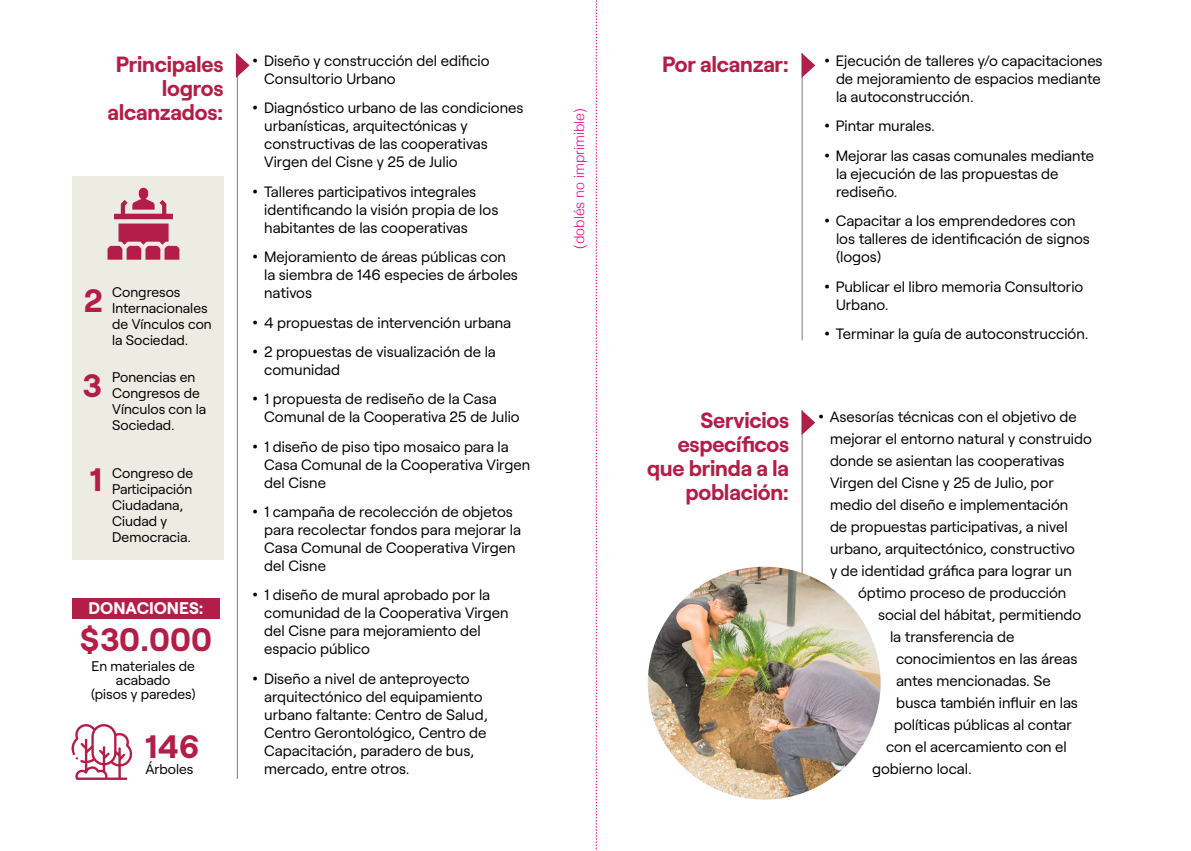
<style>
.page{position:relative;width:1191px;height:851px;background:#fff}
.page>*{position:absolute;margin:0;border:0;box-sizing:border-box;transform-origin:0 0}
.t1{font:700 32.4px "Roobert";color:#b31e48}
.t2{font:700 22px/24px "Roobert";letter-spacing:-.01em;color:#b31e48;text-align:right}
.t3{font:700 16.8px "Roobert";color:#fff}
.t4{font:15px/18px "Roobert";color:#000}
.t5{font:14px/16px "Roobert";color:#000}
.t6{font:300 14px "Helvetica";color:#ec008c}
.s1{font-weight:700}
</style>
<div class="page">
<div style="left:72px;top:176px;width:151px;height:383px;background:#edece2"></div>
<div style="left:72px;top:598px;width:148px;height:21px;background:#b31e48"></div>
<hr style="left:237px;top:54px;width:1px;height:724px;background:#807c7c">
<hr style="left:801px;top:53px;width:1px;height:287px;background:#807c7c">
<svg style="left:595px;top:0;width:2px;height:851px"></svg>
<svg style="left:236px;top:53px;width:13px;height:25px"></svg>
<svg style="left:801px;top:53px;width:14px;height:25px"></svg>
<hr style="left:801px;top:410px;width:1px;height:324px;background:#807c7c">
<svg style="left:801px;top:410px;width:14px;height:25px"></svg>
<svg style="left:107px;top:187px;width:73px;height:73px"></svg>
<svg style="left:72px;top:724px;width:61px;height:55px"></svg>
<img style="left:648px;top:566px;width:232px;height:233px;border-radius:116px">
<p class="t4" style="left:264px;top:51px;width:227px;text-indent:-11px"><span class="s1">•</span> Diseño y construcción del edificio<br>Consultorio Urbano</p>
<p class="t4" style="left:264px;top:98px;width:261px;text-indent:-11px"><span class="s1">•</span> Diagnóstico urbano de las condiciones urbanísticas, arquitectónicas y constructivas de las cooperativas Virgen del Cisne y 25 de Julio</p>
<p class="t4" style="left:264px;top:181px;width:236px;text-indent:-11px"><span class="s1">•</span> Talleres participativos integrales identificando la visión propia de los habitantes de las cooperativas</p>
<p class="t4" style="left:264px;top:247px;width:255px;text-indent:-11px"><span class="s1">•</span> Mejoramiento de áreas públicas con la siembra de 146 especies de árboles nativos</p>
<p class="t4" style="left:253px;top:312px;width:260px"><span class="s1">•</span> 4 propuestas de intervención urbana</p>
<p class="t4" style="left:264px;top:341px;width:233px;text-indent:-11px"><span class="s1">•</span> 2 propuestas de visualización de la comunidad</p>
<p class="t4" style="left:264px;top:389px;width:257px;text-indent:-11px"><span class="s1">•</span> 1 propuesta de rediseño de la Casa<br>Comunal de la Cooperativa 25 de Julio</p>
<p class="t4" style="left:264px;top:436px;width:267px;text-indent:-11px"><span class="s1">•</span> 1 diseño de piso tipo mosaico para la<br>Casa Comunal de la Cooperativa Virgen del Cisne</p>
<p class="t4" style="left:264px;top:501px;width:258px;text-indent:-11px"><span class="s1">•</span> 1 campaña de recolección de objetos para recolectar fondos para mejorar la<br>Casa Comunal de Cooperativa Virgen del Cisne</p>
<p class="t4" style="left:264px;top:585px;width:246px;text-indent:-11px"><span class="s1">•</span> 1 diseño de mural aprobado por la comunidad de la Cooperativa Virgen del Cisne para mejoramiento del espacio público</p>
<p class="t4" style="left:264px;top:668px;width:225px;text-indent:-11px"><span class="s1">•</span> Diseño a nivel de anteproyecto arquitectónico del equipamiento urbano faltante: Centro de Salud,<br>Centro Gerontológico, Centro de<br>Capacitación, paradero de bus, mercado, entre otros.</p>
<h2 class="t2" style="left:107px;top:50px;width:118px">Principales logros alcanzados:</h2>
<h2 class="t2" style="left:662px;top:50px;width:129px">Por alcanzar:</h2>
<p class="t6" style="left:567px;top:249px;width:142px;rotate:-90deg">(doblés no imprimible)</p>
<p class="t5" style="left:112px;top:283px;width:101px">Congresos<br>Internacionales de Vínculos con la Sociedad.</p>
<p class="t5" style="left:112px;top:368px;width:95px">Ponencias en<br>Congresos de<br>Vínculos con la<br>Sociedad.</p>
<p class="t5" style="left:112px;top:464px;width:83px">Congreso de<br>Participación<br>Ciudadana,<br>Ciudad y<br>Democracia.</p>
<h1 class="t1" style="left:84px;top:275px;width:20px">2</h1>
<h1 class="t1" style="left:82px;top:360px;width:22px">3</h1>
<h2 class="t2" style="left:647px;top:406px;width:143px">Servicios específicos que brinda a la población:</h2>
<h1 class="t1" style="left:90px;top:454px;width:14px">1</h1>
<p class="t3" style="left:88px;top:594px;width:117px">DONACIONES:</p>
<h1 class="t1" style="left:80px;top:613px;width:133px">$30.000</h1>
<p class="t5" style="left:91px;top:657px;width:106px;line-height:14px;text-align:center">En materiales de acabado<br>(pisos y paredes)</p>
<h1 class="t1" style="left:145px;top:721px;width:56px">146</h1>
<p class="t5" style="left:145px;top:759px;width:50px">Árboles</p>
<p class="t4" style="left:836px;top:51px;width:268px;text-indent:-11px"><span class="s1">•</span> Ejecución de talleres y/o capacitaciones de mejoramiento de espacios mediante la autoconstrucción.</p>
<p class="t4" style="left:824px;top:116px;width:112px"><span class="s1">•</span> Pintar murales.</p>
<p class="t4" style="left:836px;top:145px;width:260px;text-indent:-11px"><span class="s1">•</span> Mejorar las casas comunales mediante la ejecución de las propuestas de rediseño.</p>
<p class="t4" style="left:836px;top:211px;width:255px;text-indent:-11px"><span class="s1">•</span> Capacitar a los emprendedores con los talleres de identificación de signos (logos)</p>
<p class="t4" style="left:836px;top:276px;width:249px;text-indent:-11px"><span class="s1">•</span> Publicar el libro memoria Consultorio<br>Urbano.</p>
<p class="t4" style="left:824px;top:323px;width:265px"><span class="s1">•</span> Terminar la guía de autoconstrucción.</p>
<p class="t4" style="left:818px;top:406px;width:259px"><span class="s1">•</span> Asesorías técnicas con el objetivo de</p>
<p class="t4" style="left:830px;top:428px;width:263px">mejorar el entorno natural y construido</p>
<p class="t4" style="left:830px;top:450px;width:236px">donde se asientan las cooperativas</p>
<p class="t4" style="left:830px;top:472px;width:225px">Virgen del Cisne y 25 de Julio, por</p>
<p class="t4" style="left:830px;top:494px;width:240px">medio del diseño e implementación</p>
<p class="t4" style="left:830px;top:516px;width:239px">de propuestas participativas, a nivel</p>
<p class="t4" style="left:830px;top:538px;width:247px">urbano, arquitectónico, constructivo</p>
<p class="t4" style="left:830px;top:560px;width:243px">y de identidad gráfica para lograr un</p>
<p class="t4" style="left:858px;top:582px;width:210px">óptimo proceso de producción</p>
<p class="t4" style="left:878px;top:604px;width:205px">social del hábitat, permitiendo</p>
<p class="t4" style="left:890px;top:626px;width:126px">la transferencia de</p>
<p class="t4" style="left:896px;top:648px;width:183px">conocimientos en las áreas</p>
<p class="t4" style="left:896px;top:670px;width:156px">antes mencionadas. Se</p>
<p class="t4" style="left:896px;top:692px;width:183px">busca también influir en las</p>
<p class="t4" style="left:894px;top:714px;width:179px">políticas públicas al contar</p>
<p class="t4" style="left:886px;top:736px;width:182px">con el acercamiento con el</p>
<p class="t4" style="left:872px;top:758px;width:101px">gobierno local.</p>
</div>
